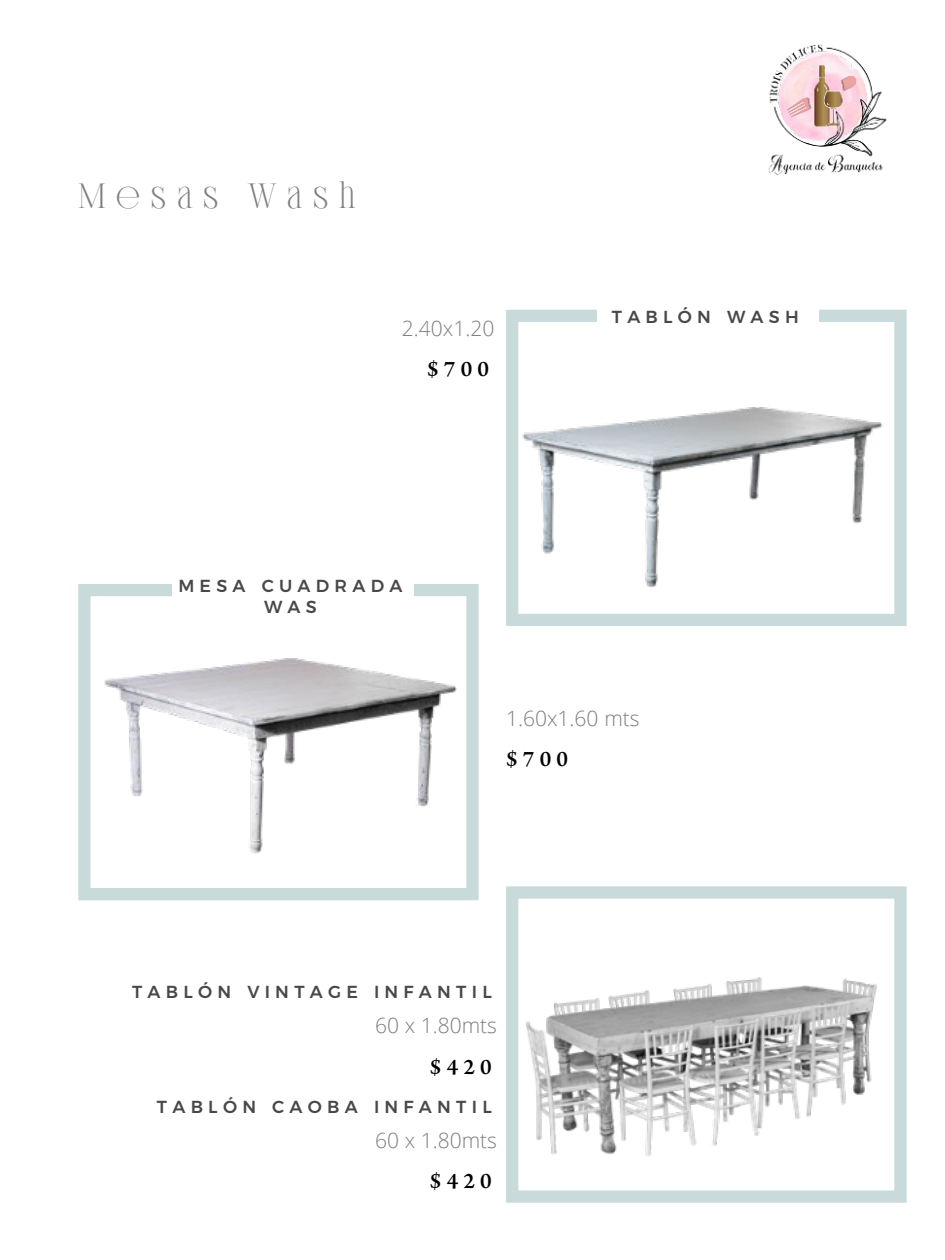
<style>
.page{position:relative;width:945px;height:1260px;background:#fff}
.page>*{position:absolute;margin:0;border:0;box-sizing:border-box;transform-origin:0 0}
.t1{font:35px "Banery";letter-spacing:.29em;color:#7f7f7f}
.t2{font:500 31.5px "Adobe Naskh";letter-spacing:.165em;color:#000}
.t3{font:300 21px "Open Sans";color:#7f7f7f}
.t4{font:500 17.5px/21px "Montserrat";letter-spacing:.3em;color:#484848;text-align:center}
</style>
<div class="page">
<div style="left:506px;top:310px;width:401px;height:316px;border:12px solid #c8dada"></div>
<div style="left:78px;top:584px;width:401px;height:316px;border:12px solid #c8dada"></div>
<div style="left:506px;top:886px;width:401px;height:317px;border:12px solid #c8dada"></div>
<img style="left:768px;top:44px;width:119px;height:131px">
<img style="left:522px;top:346px;width:374px;height:255px">
<img style="left:104px;top:614px;width:366px;height:248px">
<img style="left:527px;top:912px;width:369px;height:247px">
<div style="left:597px;top:305px;width:222px;height:23px;background:#fff"></div>
<div style="left:172px;top:574px;width:241px;height:44px;background:#fff"></div>
<p class="t1" style="left:78px;top:176px;width:281px">Mesas Wash</p>
<p class="t3" style="left:402px;top:314px;width:94px">2.40x1.20</p>
<p class="t2" style="left:427px;top:347px;width:63px">$700</p>
<p class="t4" style="left:612px;top:305px;width:189px">TABLÓN WASH</p>
<p class="t4" style="left:178px;top:574px;width:226px">MESA CUADRADA<br>WAS</p>
<p class="t3" style="left:506px;top:704px;width:135px">1.60x1.60 mts</p>
<p class="t2" style="left:506px;top:736px;width:63px">$700</p>
<p class="t4" style="left:132px;top:980px;width:361px">TABLÓN VINTAGE INFANTIL</p>
<p class="t3" style="left:375px;top:1011px;width:123px">60 x 1.80mts</p>
<p class="t2" style="left:430px;top:1045px;width:63px">$420</p>
<p class="t4" style="left:157px;top:1095px;width:336px">TABLÓN CAOBA INFANTIL</p>
<p class="t3" style="left:375px;top:1126px;width:123px">60 x 1.80mts</p>
<p class="t2" style="left:430px;top:1159px;width:63px">$420</p>
</div>
